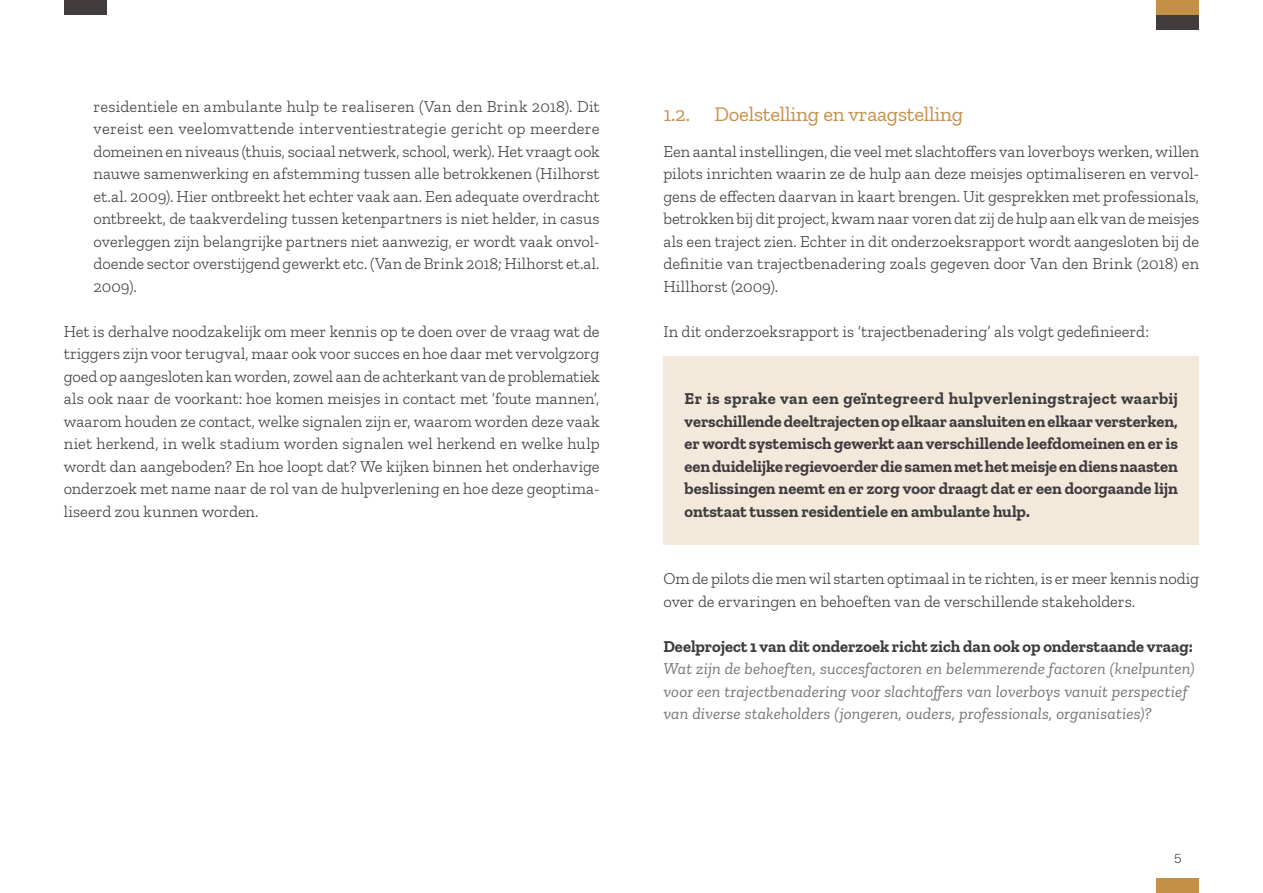
<style>
.page{position:relative;width:1263px;height:893px;background:#fff}
.page>*{position:absolute;margin:0;border:0;box-sizing:border-box;transform-origin:0 0}
.t1{font:20.7px "Zilla Slab";letter-spacing:-.01em;color:#c49047}
.Brood{font:300 16.5px/22.5px "Zilla Slab";color:#3d3b3e;text-align:justify}
.t2{font:300 16.5px/22.5px "Zilla Slab";letter-spacing:-.005em;color:#423c3d;text-align:justify}
.Brood_vet{font:700 16.5px/22.5px "Zilla Slab";letter-spacing:-.005em;color:#3d3b3e;text-align:justify}
.t3{font:italic 16.5px/22.5px "Zilla Slab";letter-spacing:.01em;color:#777376}
.t4{font:300 13.5px "Work Sans";color:#231f20}
</style>
<div class="page">
<div style="left:663px;top:356px;width:536px;height:189px;background:#f3e9da"></div>
<div style="left:1157px;top:879px;width:42px;height:14px;background:#c49047"></div>
<div style="left:64px;top:0;width:42px;height:15px;background:#423c3d"></div>
<div style="left:1157px;top:0;width:42px;height:15px;background:#c49047"></div>
<div style="left:1157px;top:15px;width:42px;height:15px;background:#423c3d"></div>
<p class="t2" style="left:94px;top:95px;width:508px">residentiele en ambulante hulp te realiseren (Van den Brink 2018). Dit vereist een veelomvattende interventiestrategie gericht op meerdere domeinen en niveaus (thuis, sociaal netwerk, school, werk). Het vraagt ook nauwe samenwerking en afstemming tussen alle betrokkenen (Hilhorst et.al. 2009). Hier ontbreekt het echter vaak aan. Een adequate overdracht ontbreekt, de taakverdeling tussen ketenpartners is niet helder, in casus overleggen zijn belangrijke partners niet aanwezig, er wordt vaak onvol&shy;doende sector overstijgend gewerkt etc. (Van de Brink 2018; Hilhorst et.al.<br>2009).</p>
<p class="Brood" style="left:64px;top:320px;width:537px">Het is derhalve noodzakelijk om meer kennis op te doen over de vraag wat de triggers zijn voor terugval, maar ook voor succes en hoe daar met vervolgzorg goed op aangesloten kan worden, zowel aan de achterkant van de problematiek als ook naar de voorkant: hoe komen meisjes in contact met ‘foute mannen’, waarom houden ze contact, welke signalen zijn er, waarom worden deze vaak niet herkend, in welk stadium worden signalen wel herkend en welke hulp wordt dan aangeboden? En hoe loopt dat? We kijken binnen het onderhavige onderzoek met name naar de rol van de hulpverlening en hoe deze geoptima&shy;liseerd zou kunnen worden.</p>
<p class="t1" style="left:663px;top:103px;width:301px">1.2. Doelstelling en vraagstelling</p>
<p class="Brood" style="left:663px;top:140px;width:537px">Een aantal instellingen, die veel met slachtoffers van loverboys werken, willen pilots inrichten waarin ze de hulp aan deze meisjes optimaliseren en vervol&shy;gens de effecten daarvan in kaart brengen. Uit gesprekken met professionals, betrokken bij dit project, kwam naar voren dat zij de hulp aan elk van de meisjes als een traject zien. Echter in dit onderzoeksrapport wordt aangesloten bij de definitie van trajectbenadering zoals gegeven door Van den Brink (2018) en Hillhorst (2009).</p>
<p class="Brood" style="left:663px;top:320px;width:487px">In dit onderzoeksrapport is ‘trajectbenadering’ als volgt gedefinieerd:</p>
<p class="Brood_vet" style="left:685px;top:388px;width:495px">Er is sprake van een geïntegreerd hulpverleningstraject waarbij verschillende deeltrajecten op elkaar aansluiten en elkaar versterken, er wordt systemisch gewerkt aan verschillende leefdomeinen en er is een duidelijke regievoerder die samen met het meisje en diens naasten beslissingen neemt en er zorg voor draagt dat er een doorgaande lijn ontstaat tussen residentiele en ambulante hulp.</p>
<p class="Brood" style="left:663px;top:568px;width:537px">Om de pilots die men wil starten optimaal in te richten, is er meer kennis nodig over de ervaringen en behoeften van de verschillende stakeholders.</p>
<p class="Brood_vet" style="left:663px;top:635px;width:531px">Deelproject 1 van dit onderzoek richt zich dan ook op onderstaande vraag:</p>
<p class="t3" style="left:663px;top:658px;width:533px">Wat zijn de behoeften, succesfactoren en belemmerende factoren (knelpunten) voor een trajectbenadering voor slachtoffers van loverboys vanuit perspectief van diverse stakeholders (jongeren, ouders, professionals, organisaties)?</p>
<p class="t4" style="left:1174px;top:848px;width:9px">5</p>
</div>
